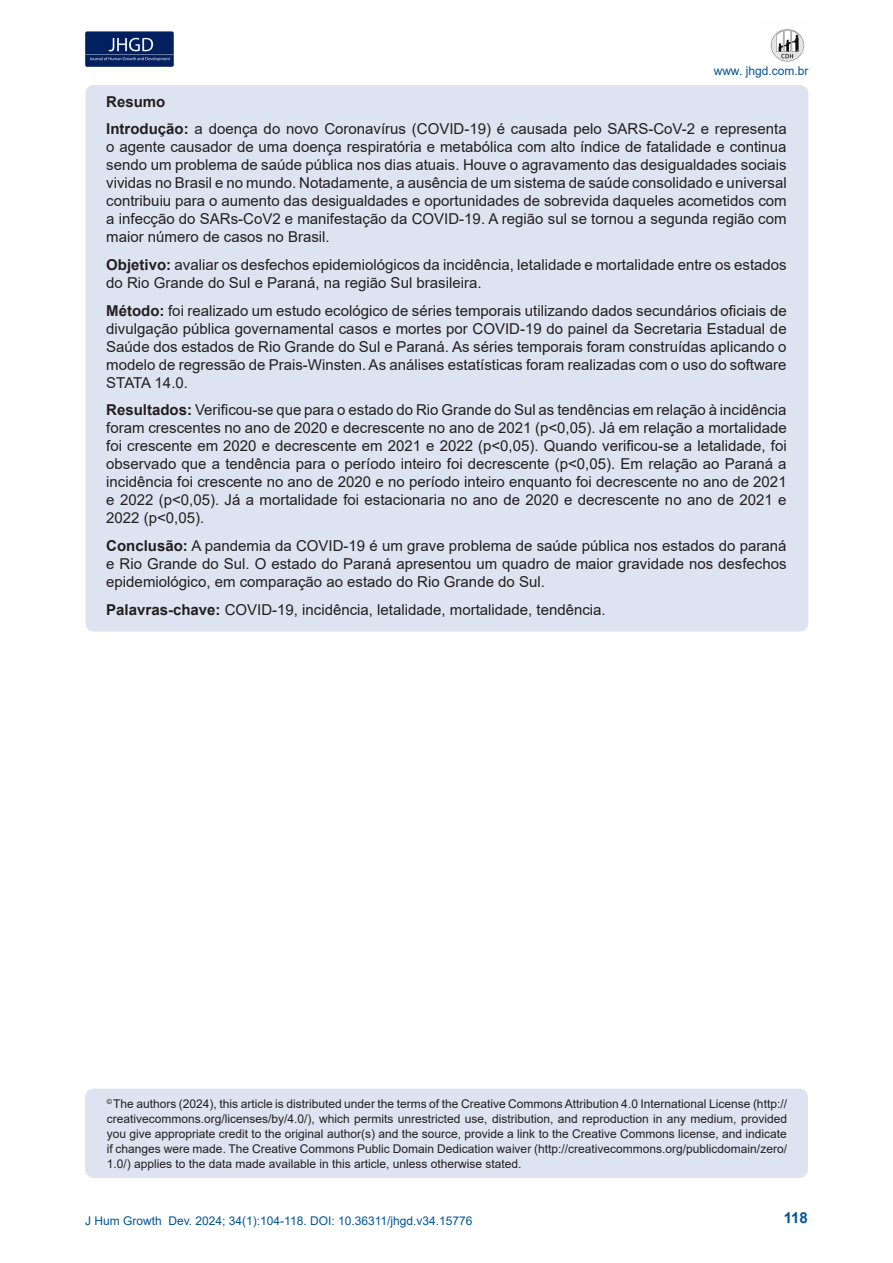
<style>
.page{position:relative;width:893px;height:1263px;background:#fff}
.page>*{position:absolute;margin:0;border:0;box-sizing:border-box;transform-origin:0 0}
.t1{font:15px/18px "Arial";color:#231f20;text-align:justify}
.t2{font:700 15px "Arial";color:#231f20}
.t3{font:700 15px "Arial";color:#005495}
.t4{font:12px/15px "Arial";color:#231f20;text-align:justify}
.t5{font:12px "Arial";color:#005495}
.s1{font-weight:700}
</style>
<div class="page">
<img style="left:85px;top:31px;width:89px;height:35px">
<img style="left:770px;top:29px;width:35px;height:33px">
<div style="left:85px;top:1089px;width:723px;height:89px;background:#dde3f0;border-radius:9px"></div>
<div style="left:85px;top:85px;width:723px;height:546px;background:#dde3f0;border-radius:8px"></div>
<p class="t5" style="left:714px;top:62px;width:96px">www. jhgd.com.br</p>
<p class="t2" style="left:106px;top:91px;width:61px">Resumo</p>
<p class="t1" style="left:106px;top:120px;width:682px"><span class="s1">Introdução:</span> a doença do novo Coronavírus (COVID-19) é causada pelo SARS-CoV-2 e representa o agente causador de uma doença respiratória e metabólica com alto índice de fatalidade e continua sendo um problema de saúde pública nos dias atuais. Houve o agravamento das desigualdades sociais vividas no Brasil e no mundo. Notadamente, a ausência de um sistema de saúde consolidado e universal contribuiu para o aumento das desigualdades e oportunidades de sobrevida daqueles acometidos com a infecção do SARs-CoV2 e manifestação da COVID-19. A região sul se tornou a segunda região com maior número de casos no Brasil.</p>
<p class="t1" style="left:106px;top:256px;width:682px"><span class="s1">Objetivo:</span> avaliar os desfechos epidemiológicos da incidência, letalidade e mortalidade entre os estados do Rio Grande do Sul e Paraná, na região Sul brasileira.</p>
<p class="t1" style="left:106px;top:301px;width:682px"><span class="s1">Método:</span> foi realizado um estudo ecológico de séries temporais utilizando dados secundários oficiais de divulgação pública governamental casos e mortes por COVID-19 do painel da Secretaria Estadual de Saúde dos estados de Rio Grande do Sul e Paraná. As séries temporais foram construídas aplicando o modelo de regressão de Prais-Winsten. As análises estatísticas foram realizadas com o uso do software STATA 14.0.</p>
<p class="t1" style="left:106px;top:401px;width:682px"><span class="s1">Resultados:</span> Verificou-se que para o estado do Rio Grande do Sul as tendências em relação à incidência foram crescentes no ano de 2020 e decrescente no ano de 2021 (p&lt;0,05). Já em relação a mortalidade foi crescente em 2020 e decrescente em 2021 e 2022 (p&lt;0,05). Quando verificou-se a letalidade, foi observado que a tendência para o período inteiro foi decrescente (p&lt;0,05). Em relação ao Paraná a incidência foi crescente no ano de 2020 e no período inteiro enquanto foi decrescente no ano de 2021 e 2022 (p&lt;0,05). Já a mortalidade foi estacionaria no ano de 2020 e decrescente no ano de 2021 e 2022 (p&lt;0,05).</p>
<p class="t1" style="left:106px;top:537px;width:682px"><span class="s1">Conclusão:</span> A pandemia da COVID-19 é um grave problema de saúde pública nos estados do paraná e Rio Grande do Sul. O estado do Paraná apresentou um quadro de maior gravidade nos desfechos epidemiológico, em comparação ao estado do Rio Grande do Sul.</p>
<p class="t1" style="left:106px;top:600px;width:501px"><span class="s1">Palavras-chave:</span> COVID-19, incidência, letalidade, mortalidade, tendência.</p>
<p class="t4" style="left:107px;top:1096px;width:682px"><sup>©</sup> The authors (2024), this article is distributed under the terms of the Creative Commons Attribution 4.0 International License (http:// creativecommons.org/licenses/by/4.0/), which permits unrestricted use, distribution, and reproduction in any medium, provided you give appropriate credit to the original author(s) and the source, provide a link to the Creative Commons license, and indicate if changes were made. The Creative Commons Public Domain Dedication waiver (http://creativecommons.org/publicdomain/zero/ 1.0/) applies to the data made available in this article, unless otherwise stated.</p>
<p class="t5" style="left:85px;top:1212px;width:389px">J Hum Growth Dev. 2024; 34(1):104-118. DOI: 10.36311/jhgd.v34.15776</p>
<p class="t3" style="left:784px;top:1207px;width:26px">118</p>
</div>
